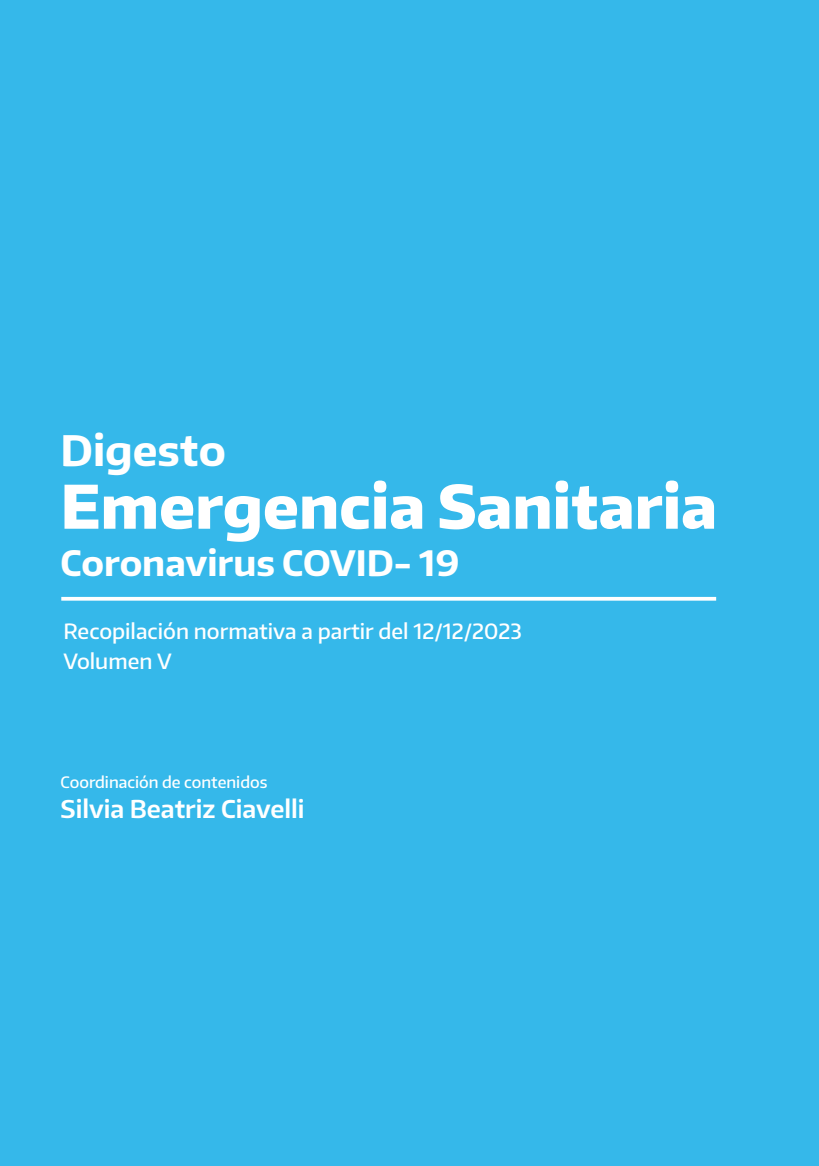
<style>
.page{position:relative;width:819px;height:1166px;background:#fff}
.page>*{position:absolute;margin:0;border:0;box-sizing:border-box;transform-origin:0 0}
.t1{font:800 59.5px "Encode Sans";color:#fff}
.t2{font:700 42px "Encode Sans";color:#fff}
.t3{font:700 35px "Encode Sans";color:#fff}
.t4{font:600 24.5px "Encode Sans";color:#fff}
.t5{font:500 21px/29.8px "Encode Sans";color:#fff}
.t6{font:500 15.75px "Encode Sans";color:#fff}
</style>
<div class="page">
<div style="left:0;top:0;width:819px;height:1165px;background:#35b8ea"></div>
<svg style="left:61px;top:597px;width:655px;height:4px;fill:#fff"></svg>
<h2 class="t2" style="left:61px;top:422px;width:167px">Digesto</h2>
<h1 class="t1" style="left:61px;top:467px;width:658px">Emergencia Sanitaria</h1>
<h3 class="t3" style="left:61px;top:540px;width:400px">Coronavirus COVID- 19</h3>
<p class="t5" style="left:64px;top:615px;width:459px">Recopilación normativa a partir del 12/12/2023<br>Volumen V</p>
<p class="t6" style="left:61px;top:772px;width:208px">Coordinación de contenidos</p>
<p class="t4" style="left:61px;top:792px;width:245px">Silvia Beatriz Ciavelli</p>
</div>
